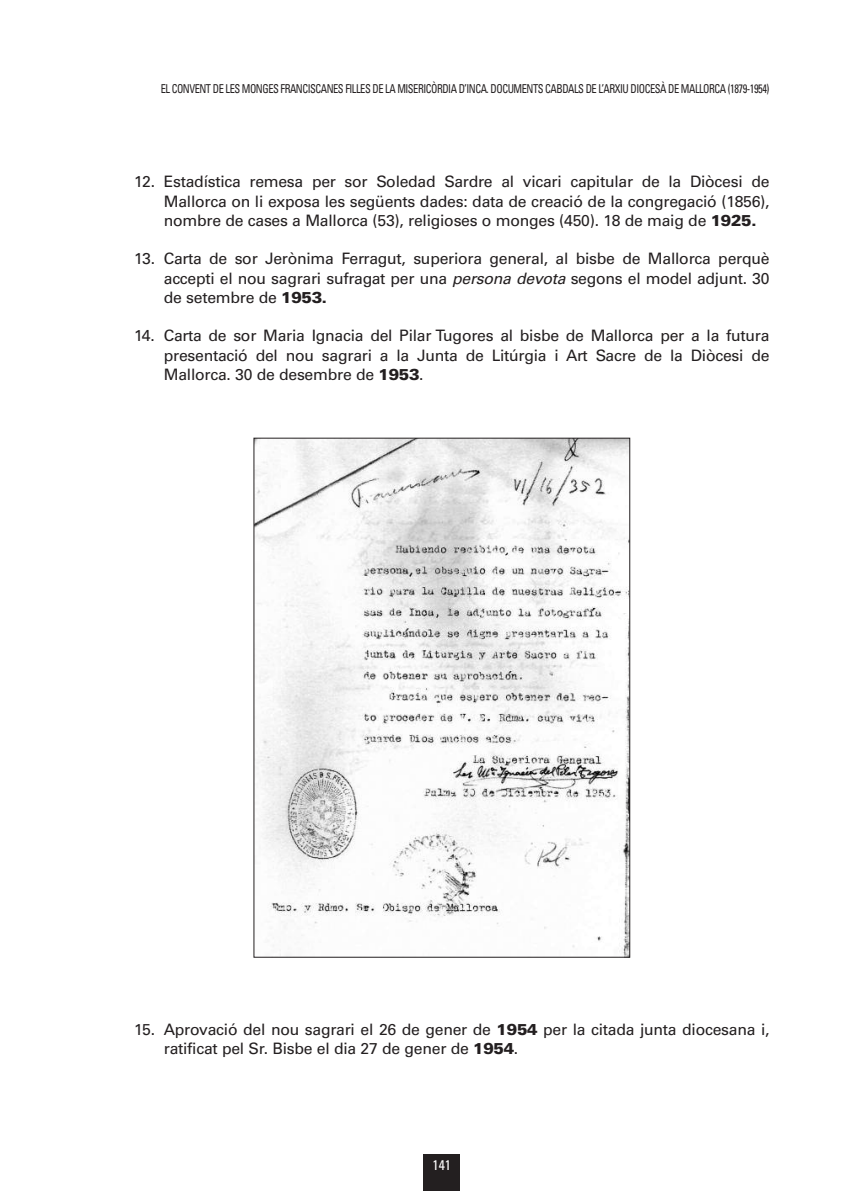
<style>
.page{position:relative;width:844px;height:1191px;background:#fff}
.page>*{position:absolute;margin:0;border:0;box-sizing:border-box;transform-origin:0 0}
.t1{font:15.75px/19.2px "Univers";letter-spacing:-.015em;color:#231f20;text-align:justify}
.t2{font:condensed 14px "Univers";color:#fff}
.t3{font:condensed 12.25px "Univers";letter-spacing:-.045em;color:#231f20;scale:.85 1}
.s1{font-weight:900}
.s2{font-style:italic}
</style>
<div class="page">
<div style="left:423px;top:1154px;width:37px;height:37px;background:#231f20"></div>
<img style="left:255px;top:440px;width:373px;height:515px">
<p class="t3" style="left:161px;top:84px;width:717px">EL CONVENT DE LES MONGES FRANCISCANES FILLES DE LA MISERICÒRDIA D’INCA. DOCUMENTS CABDALS DE L’ARXIU DIOCESÀ DE MALLORCA (1879-1954)</p>
<p class="t1" style="left:164px;top:174px;width:607px;text-indent:-30px">12. Estadística remesa per sor Soledad Sardre al vicari capitular de la Diòcesi de Mallorca on li exposa les següents dades: data de creació de la congregació (1856), nombre de cases a Mallorca (53), religioses o monges (450). 18 de maig de <span class="s1">1925.</span></p>
<p class="t1" style="left:164px;top:251px;width:607px;text-indent:-30px">13. Carta de sor Jerònima Ferragut, superiora general, al bisbe de Mallorca perquè accepti el nou sagrari sufragat per una <span class="s2">persona devota</span> segons el model adjunt. 30 de setembre de <span class="s1">1953.</span></p>
<p class="t1" style="left:164px;top:328px;width:607px;text-indent:-30px">14. Carta de sor Maria Ignacia del Pilar Tugores al bisbe de Mallorca per a la futura presentació del nou sagrari a la Junta de Litúrgia i Art Sacre de la Diòcesi de Mallorca. 30 de desembre de <span class="s1">1953</span>.</p>
<p class="t1" style="left:164px;top:1021px;width:607px;text-indent:-30px">15. Aprovació del nou sagrari el 26 de gener de <span class="s1">1954</span> per la citada junta diocesana i, ratificat pel Sr. Bisbe el dia 27 de gener de <span class="s1">1954</span>.</p>
<p class="t2" style="left:432px;top:1160px;width:20px">141</p>
</div>
